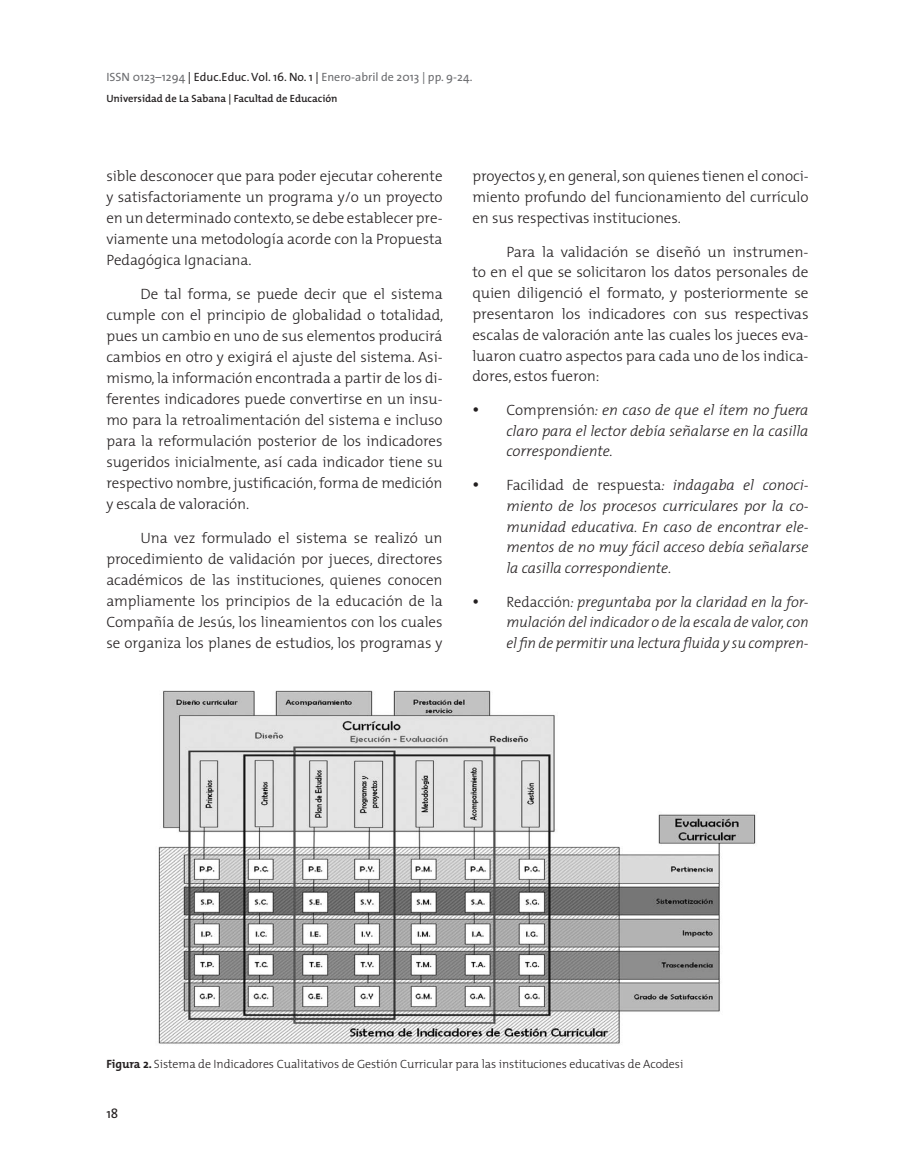
<style>
.page{position:relative;width:915px;height:1170px;background:#fff}
.page>*{position:absolute;margin:0;border:0;box-sizing:border-box;transform-origin:0 0}
.t1{font:300 15px/21px "The Mix";letter-spacing:-.005em;color:#231f20;text-align:justify}
.t2{font:italic 300 15px/20.9px "The Mix";letter-spacing:-.005em;color:#231f20;text-align:justify}
.t3{font:13.5px "The Sans";color:#231f20}
.t4{font:300 12px "The Mix";letter-spacing:-.005em;color:#231f20}
.t5{font:12px "The Sans";color:#6c6d70}
.t6{font:600 10.5px "The Mix";color:#231f20}
.s1{color:#231f20}
.s2{font-style:normal}
.s3{font-weight:700}
</style>
<div class="page">
<img style="left:158px;top:690px;width:598px;height:354px">
<p class="t5" style="left:106px;top:67px;width:367px">ISSN 0123–1294 <span class="s1">| Educ.Educ. Vol. 16. No. 1 |</span> Enero-abril de 2013 | pp. 9-24.</p>
<p class="t6" style="left:106px;top:90px;width:232px">Universidad de La Sabana | Facultad de Educación</p>
<p class="t1" style="left:106px;top:165px;width:337px">sible desconocer que para poder ejecutar coherente y satisfactoriamente un programa y/o un proyecto en un determinado contexto, se debe establecer pre&shy;viamente una metodología acorde con la Propuesta Pedagógica Ignaciana.</p>
<p class="t1" style="left:106px;top:283px;width:338px;text-indent:34px">De tal forma, se puede decir que el sistema cumple con el principio de globalidad o totalidad, pues un cambio en uno de sus elementos producirá cambios en otro y exigirá el ajuste del sistema. Asi&shy;mismo, la información encontrada a partir de los di&shy;ferentes indicadores puede convertirse en un insu&shy;mo para la retroalimentación del sistema e incluso para la reformulación posterior de los indicadores sugeridos inicialmente, así cada indicador tiene su respectivo nombre, justificación, forma de medición y escala de valoración.</p>
<p class="t1" style="left:106px;top:527px;width:337px;text-indent:34px">Una vez formulado el sistema se realizó un procedimiento de validación por jueces, directores académicos de las instituciones, quienes conocen ampliamente los principios de la educación de la Compañía de Jesús, los lineamientos con los cuales se organiza los planes de estudios, los programas y</p>
<p class="t1" style="left:472px;top:165px;width:337px">proyectos y, en general, son quienes tienen el conoci&shy;miento profundo del funcionamiento del currículo en sus respectivas instituciones.</p>
<p class="t1" style="left:472px;top:240px;width:337px;text-indent:34px">Para la validación se diseñó un instrumen&shy;to en el que se solicitaron los datos personales de quien diligenció el formato, y posteriormente se presentaron los indicadores con sus respectivas escalas de valoración ante las cuales los jueces eva&shy;luaron cuatro aspectos para cada uno de los indica&shy;dores, estos fueron:</p>
<p class="t2" style="left:506px;top:399px;width:303px"><span class="s2">Comprensión</span>: en caso de que el ítem no fuera claro para el lector debía señalarse en la casilla correspondiente.</p>
<p class="t2" style="left:506px;top:474px;width:303px"><span class="s2">Facilidad de respuesta</span>: indagaba el conoci&shy;miento de los procesos curriculares por la co&shy;munidad educativa. En caso de encontrar ele&shy;mentos de no muy fácil acceso debía señalarse la casilla correspondiente.</p>
<p class="t2" style="left:506px;top:590px;width:303px"><span class="s2">Redacción</span>: preguntaba por la claridad en la for&shy;mulación del indicador o de la escala de valor, con el fin de permitir una lectura fluida y su compren-</p>
<p class="t4" style="left:106px;top:1053px;width:578px"><span class="s3">Figura 2.</span> Sistema de Indicadores Cualitativos de Gestión Curricular para las instituciones educativas de Acodesi</p>
<p class="t3" style="left:106px;top:1102px;width:14px">18</p>
</div>
